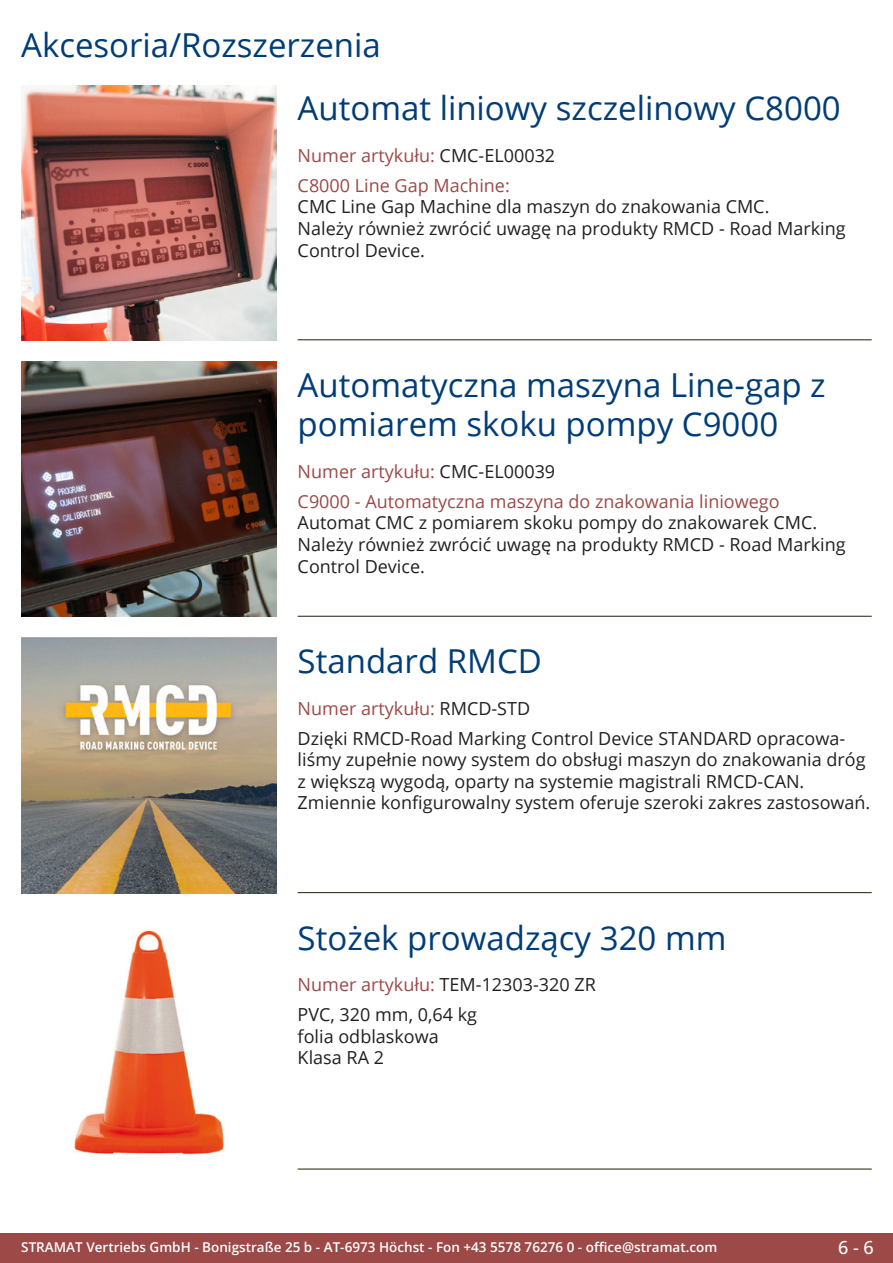
<style>
.page{position:relative;width:893px;height:1263px;background:#fff}
.page>*{position:absolute;margin:0;border:0;box-sizing:border-box;transform-origin:0 0}
.Produkttitel{font:33px/39.6px "Open Sans";color:#003d78}
.RastTitel{font:33px "Open Sans";color:#003d78}
.Beschreibung_Text{font:18px/21.6px "Open Sans";color:#231f20}
.TechDaten_Überschrif{font:18px "Open Sans";color:#9c4948}
.TechDaten_Überschrif-2{font:18px "Open Sans";color:#231f20}
.t1{font:500 18px "Open Sans";color:#fff}
.t2{font:600 13.5px "Open Sans";color:#fff}
.s1{color:#231f20}
.s2{color:#9c4948}
</style>
<div class="page">
<div style="left:0;top:1233px;width:893px;height:30px;background:#9c4948"></div>
<hr style="left:298px;top:340px;width:574px;height:1px;background:#201d08">
<hr style="left:298px;top:616px;width:574px;height:1px;background:#201d08">
<hr style="left:298px;top:892px;width:574px;height:1px;background:#201d08">
<hr style="left:298px;top:1169px;width:574px;height:1px;background:#201d08">
<img style="left:21px;top:85px;width:255px;height:255px">
<img style="left:21px;top:361px;width:255px;height:256px">
<img style="left:21px;top:638px;width:255px;height:255px">
<img style="left:74px;top:930px;width:150px;height:225px">
<p class="RastTitel" style="left:21px;top:22px;width:361px">Akcesoria/Rozszerzenia</p>
<p class="Produkttitel" style="left:298px;top:88px;width:545px">Automat liniowy szczelinowy C8000</p>
<p class="TechDaten_Überschrif" style="left:298px;top:143px;width:259px">Numer artykułu: <span class="s1">CMC-EL00032</span></p>
<p class="Beschreibung_Text" style="left:298px;top:174px;width:550px"><span class="s2">C8000 Line Gap Machine:<br></span>CMC Line Gap Machine dla maszyn do znakowania CMC.<br>Należy również zwrócić uwagę na produkty RMCD - Road Marking Control Device.</p>
<p class="Produkttitel" style="left:298px;top:364px;width:530px">Automatyczna maszyna Line-gap z pomiarem skoku pompy C9000</p>
<p class="TechDaten_Überschrif" style="left:298px;top:459px;width:259px">Numer artykułu: <span class="s1">CMC-EL00039</span></p>
<p class="Beschreibung_Text" style="left:298px;top:490px;width:550px"><span class="s2">C9000 - Automatyczna maszyna do znakowania liniowego </span>Automat CMC z pomiarem skoku pompy do znakowarek CMC.<br>Należy również zwrócić uwagę na produkty RMCD - Road Marking Control Device.</p>
<p class="Produkttitel" style="left:298px;top:640px;width:246px">Standard RMCD</p>
<p class="TechDaten_Überschrif" style="left:298px;top:696px;width:234px">Numer artykułu: <span class="s1">RMCD-STD</span></p>
<p class="Beschreibung_Text" style="left:298px;top:727px;width:574px">Dzięki RMCD-Road Marking Control Device STANDARD opracowa&shy;liśmy zupełnie nowy system do obsługi maszyn do znakowania dróg z większą wygodą, oparty na systemie magistrali RMCD-CAN.<br>Zmiennie konfigurowalny system oferuje szeroki zakres zastosowań.</p>
<p class="Produkttitel" style="left:298px;top:917px;width:430px">Stożek prowadzący 320 mm</p>
<p class="TechDaten_Überschrif-2" style="left:298px;top:972px;width:300px"><span class="s2">Numer artykułu:</span> TEM-12303-320 ZR</p>
<p class="Beschreibung_Text" style="left:298px;top:1003px;width:181px">PVC, 320 mm, 0,64 kg folia odblaskowa<br>Klasa RA 2</p>
<p class="t2" style="left:21px;top:1238px;width:698px">STRAMAT Vertriebs GmbH - Bonigstraße 25 b - AT-6973 Höchst - Fon +43 5578 76276 0 - office@stramat.com</p>
<p class="t1" style="left:838px;top:1234px;width:37px">6 - 6</p>
</div>
